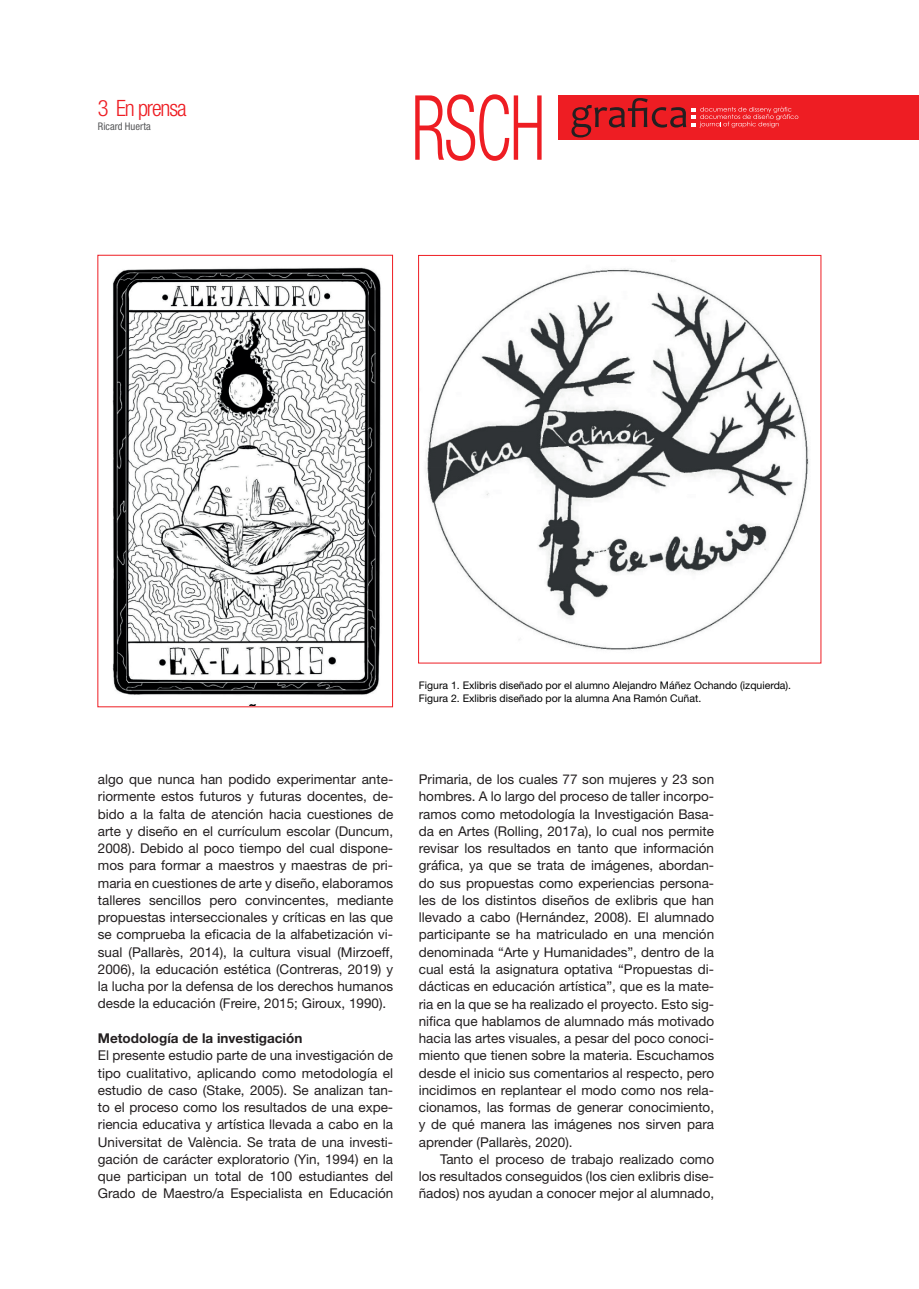
<style>
.page{position:relative;width:919px;height:1289px;background:#fff}
.page>*{position:absolute;margin:0;border:0;box-sizing:border-box;transform-origin:0 0}
.t1{font:300 condensed 90px "Helvetica Neue";color:#ee1d23;scale:.76 1}
.t2{font:300 condensed 22.5px "Helvetica Neue";letter-spacing:-.05em;color:#ee1d23}
.t3{font:13.5px/17.2px "Helvetica Neue";color:#231f20;text-align:justify}
.t4{font:700 13.5px "Helvetica Neue";color:#231f20}
.t5{font:10.5px/13.5px "Helvetica Neue";color:#000001}
.t6{font:condensed 10.5px "Helvetica Neue";letter-spacing:.005em;color:#57585a}
</style>
<div class="page">
<div style="left:558px;top:95px;width:360px;height:45px;background:#ee1d23"></div>
<svg style="left:571px;top:98px;width:227px;height:39px"></svg>
<img style="left:112px;top:267px;width:269px;height:438px">
<div style="left:98px;top:255px;width:295px;height:452px;border:1px solid #ee1d23"></div>
<img style="left:425px;top:260px;width:384px;height:390px">
<h2 class="t2" style="left:98px;top:95px;width:90px">3 En prensa</h2>
<p class="t6" style="left:98px;top:120px;width:55px">Ricard Huerta</p>
<h1 class="t1" style="left:411px;top:76px;width:178px">RSCH</h1>
<p class="t5" style="left:419px;top:678px;width:374px">Figura 1. Exlibris diseñado por el alumno Alejandro Máñez Ochando (izquierda).<br>Figura 2. Exlibris diseñado por la alumna Ana Ramón Cuñat.</p>
<p class="t3" style="left:98px;top:770px;width:297px">algo que nunca han podido experimentar ante&shy;riormente estos futuros y futuras docentes, de&shy;bido a la falta de atención hacia cuestiones de arte y diseño en el currículum escolar (Duncum, 2008). Debido al poco tiempo del cual dispone&shy;mos para formar a maestros y maestras de pri&shy;maria en cuestiones de arte y diseño, elaboramos talleres sencillos pero convincentes, mediante propuestas interseccionales y críticas en las que se comprueba la eficacia de la alfabetización vi&shy;sual (Pallarès, 2014), la cultura visual (Mirzoeff, 2006), la educación estética (Contreras, 2019) y la lucha por la defensa de los derechos humanos desde la educación (Freire, 2015; Giroux, 1990).</p>
<p class="t4" style="left:98px;top:1029px;width:206px">Metodología de la investigación</p>
<p class="t3" style="left:98px;top:1046px;width:297px">El presente estudio parte de una investigación de tipo cualitativo, aplicando como metodología el estudio de caso (Stake, 2005). Se analizan tan&shy;to el proceso como los resultados de una expe&shy;riencia educativa y artística llevada a cabo en la Universitat de València. Se trata de una investi&shy;gación de carácter exploratorio (Yin, 1994) en la que participan un total de 100 estudiantes del Grado de Maestro/a Especialista en Educación</p>
<p class="t3" style="left:419px;top:770px;width:297px">Primaria, de los cuales 77 son mujeres y 23 son hombres. A lo largo del proceso de taller incorpo&shy;ramos como metodología la Investigación Basa&shy;da en Artes (Rolling, 2017a), lo cual nos permite revisar los resultados en tanto que información gráfica, ya que se trata de imágenes, abordan&shy;do sus propuestas como experiencias persona&shy;les de los distintos diseños de exlibris que han llevado a cabo (Hernández, 2008). El alumnado participante se ha matriculado en una mención denominada “Arte y Humanidades”, dentro de la cual está la asignatura optativa “Propuestas di&shy;dácticas en educación artística”, que es la mate&shy;ria en la que se ha realizado el proyecto. Esto sig&shy;nifica que hablamos de alumnado más motivado hacia las artes visuales, a pesar del poco conoci&shy;miento que tienen sobre la materia. Escuchamos desde el inicio sus comentarios al respecto, pero incidimos en replantear el modo como nos rela&shy;cionamos, las formas de generar conocimiento, y de qué manera las imágenes nos sirven para aprender (Pallarès, 2020).</p>
<p class="t3" style="left:419px;top:1150px;width:297px;text-indent:21px">Tanto el proceso de trabajo realizado como los resultados conseguidos (los cien exlibris dise&shy;ñados) nos ayudan a conocer mejor al alumnado,</p>
</div>
